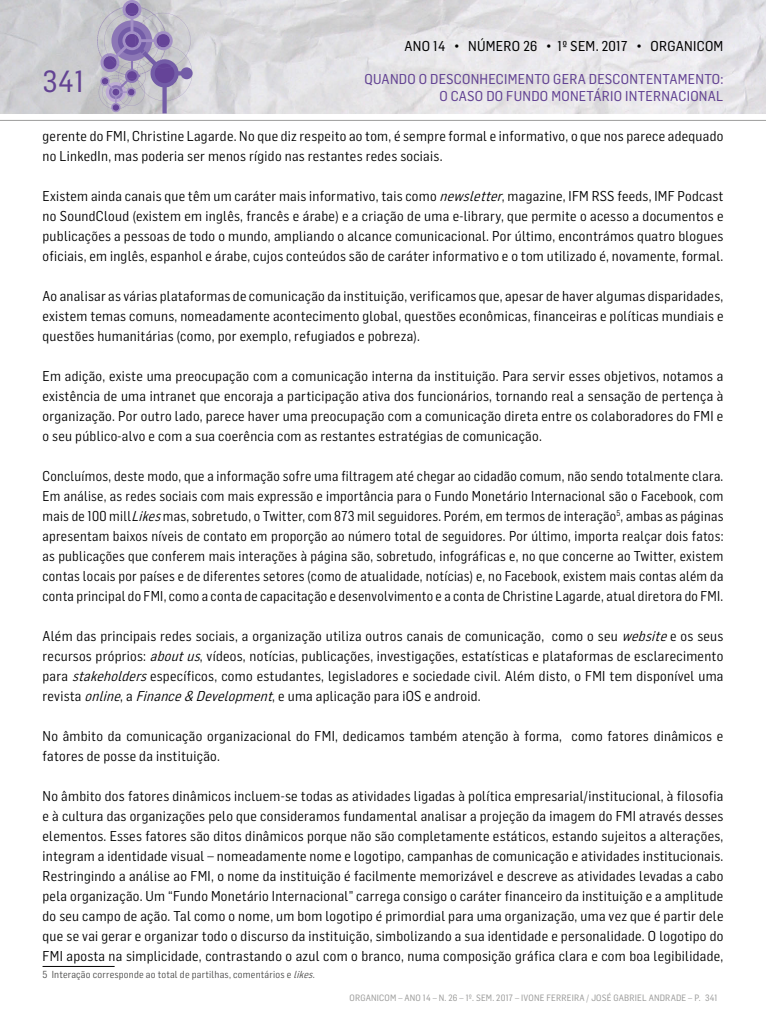
<style>
.page{position:relative;width:766px;height:1021px;background:#fff}
.page>*{position:absolute;margin:0;border:0;box-sizing:border-box;transform-origin:0 0}
.t1{font:30px "Flama Semicondensed Basic";color:#634393}
.t2{font:14px/20px "Flama Semicondensed";letter-spacing:.02em;color:#000;text-align:justify}
.t3{font:14px/16.8px "Flama Semicondensed Basic";letter-spacing:.02em;color:#634393;text-align:right}
.t4{font:14px "Flama Semicondensed Basic";letter-spacing:.02em;color:#000}
.t5{font:10px "Flama Semicondensed";letter-spacing:.02em;color:#4a4a49}
.t6{font:9px "Flama Semicondensed Basic";letter-spacing:.02em;color:#9d9d9c}
.s1{font-style:italic}
</style>
<div class="page">
<img style="left:0;top:0;width:765px;height:113px">
<hr style="left:0;top:120px;width:765px;height:1px;background:#9d9d9c">
<svg style="left:97px;top:0;width:95px;height:113px;background:#afa6c1"></svg>
<hr style="left:43px;top:965px;width:72px;height:1px;background:#000">
<p class="t4" style="left:404px;top:37px;width:320px">ANO 14 • NÚMERO 26 • 1º SEM. 2017 • ORGANICOM</p>
<p class="t3" style="left:364px;top:70px;width:360px">QUANDO O DESCONHECIMENTO GERA DESCONTENTAMENTO:<br>O CASO DO FUNDO MONETÁRIO INTERNACIONAL</p>
<h1 class="t1" style="left:43px;top:62px;width:43px">341</h1>
<p class="t2" style="left:43px;top:125px;width:682px">gerente do FMI, Christine Lagarde. No que diz respeito ao tom, é sempre formal e informativo, o que nos parece adequado no LinkedIn, mas poderia ser menos rígido nas restantes redes sociais.</p>
<p class="t2" style="left:43px;top:185px;width:682px">Existem ainda canais que têm um caráter mais informativo, tais como <span class="s1">newsletter</span>, magazine, IFM RSS feeds, IMF Podcast no SoundCloud (existem em inglês, francês e árabe) e a criação de uma e-library, que permite o acesso a documentos e publicações a pessoas de todo o mundo, ampliando o alcance comunicacional. Por último, encontrámos quatro blogues oficiais, em inglês, espanhol e árabe, cujos conteúdos são de caráter informativo e o tom utilizado é, novamente, formal.</p>
<p class="t2" style="left:43px;top:285px;width:682px">Ao analisar as várias plataformas de comunicação da instituição, verificamos que, apesar de haver algumas disparidades, existem temas comuns, nomeadamente acontecimento global, questões econômicas, financeiras e políticas mundiais e questões humanitárias (como, por exemplo, refugiados e pobreza).</p>
<p class="t2" style="left:43px;top:365px;width:682px">Em adição, existe uma preocupação com a comunicação interna da instituição. Para servir esses objetivos, notamos a existência de uma intranet que encoraja a participação ativa dos funcionários, tornando real a sensação de pertença à organização. Por outro lado, parece haver uma preocupação com a comunicação direta entre os colaboradores do FMI e o seu público-alvo e com a sua coerência com as restantes estratégias de comunicação.</p>
<p class="t2" style="left:43px;top:465px;width:682px">Concluímos, deste modo, que a informação sofre uma filtragem até chegar ao cidadão comum, não sendo totalmente clara.<br>Em análise, as redes sociais com mais expressão e importância para o Fundo Monetário Internacional são o Facebook, com mais de 100 mill<span class="s1">Likes</span>mas, sobretudo, o Twitter, com 873 mil seguidores. Porém, em termos de interação<sup>5</sup>, ambas as páginas apresentam baixos níveis de contato em proporção ao número total de seguidores. Por último, importa realçar dois fatos: as publicações que conferem mais interações à página são, sobretudo, infográficas e, no que concerne ao Twitter, existem contas locais por países e de diferentes setores (como de atualidade, notícias) e, no Facebook, existem mais contas além da conta principal do FMI, como a conta de capacitação e desenvolvimento e a conta de Christine Lagarde, atual diretora do FMI.</p>
<p class="t2" style="left:43px;top:625px;width:682px">Além das principais redes sociais, a organização utiliza outros canais de comunicação, como o seu <span class="s1">website</span>e os seus recursos próprios: <span class="s1">aboutus</span>, vídeos, notícias, publicações, investigações, estatísticas e plataformas de esclarecimento para <span class="s1">stakeholders</span>específicos, como estudantes, legisladores e sociedade civil. Além disto, o FMI tem disponível uma revista <span class="s1">online</span>, a <span class="s1">Finance&amp; Development</span>, e uma aplicação para iOS e android.</p>
<p class="t2" style="left:43px;top:725px;width:682px">No âmbito da comunicação organizacional do FMI, dedicamos também atenção à forma, como fatores dinâmicos e fatores de posse da instituição.</p>
<p class="t2" style="left:43px;top:785px;width:682px">No âmbito dos fatores dinâmicos incluem-se todas as atividades ligadas à política empresarial/institucional, à filosofia e à cultura das organizações pelo que consideramos fundamental analisar a projeção da imagem do FMI através desses elementos. Esses fatores são ditos dinâmicos porque não são completamente estáticos, estando sujeitos a alterações, integram a identidade visual – nomeadamente nome e logotipo, campanhas de comunicação e atividades institucionais.<br>Restringindo a análise ao FMI, o nome da instituição é facilmente memorizável e descreve as atividades levadas a cabo pela organização. Um “Fundo Monetário Internacional” carrega consigo o caráter financeiro da instituição e a amplitude do seu campo de ação. Tal como o nome, um bom logotipo é primordial para uma organização, uma vez que é partir dele que se vai gerar e organizar todo o discurso da instituição, simbolizando a sua identidade e personalidade. O logotipo do FMI aposta na simplicidade, contrastando o azul com o branco, numa composição gráfica clara e com boa legibilidade,</p>
<p class="t5" style="left:43px;top:968px;width:274px">5 Interação corresponde ao total de partilhas, comentários e <span class="s1">likes</span>.</p>
<p class="t6" style="left:349px;top:992px;width:369px">ORGANICOM – ANO 14 – N. 26 – 1º. SEM. 2017 – IVONE FERREIRA / JOSÉ GABRIEL ANDRADE – P. 341</p>
</div>
